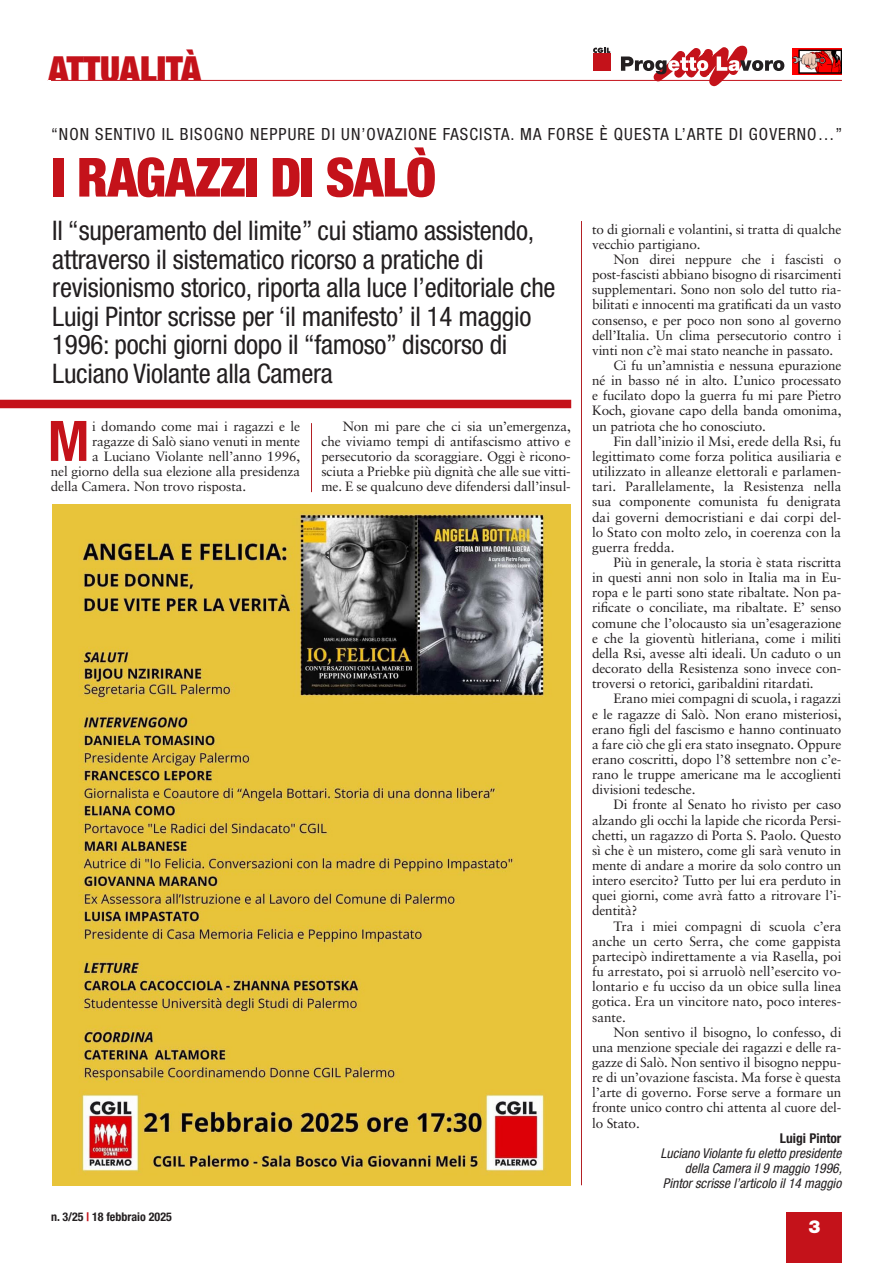
<style>
.page{position:relative;width:893px;height:1263px;background:#fff}
.page>*{position:absolute;margin:0;border:0;box-sizing:border-box;transform-origin:0 0}
.t1{font:700 condensed 55.95px "Helvetica Neue LT Std";color:#c4121a}
.Titolo_ok{font:900 condensed 54px "Helvetica Neue LT Std";letter-spacing:-.025em;color:#c4121a}
.t2{font:900 condensed 36px "Helvetica Neue LT Std";color:#c4121a}
.Sommario{font:condensed 27px/28.5px "Helvetica Neue LT Std";letter-spacing:-.01em;color:#231f20}
.t3{font:900 18px "Helvetica Neue LT Std";color:#fff}
.Sommario-2{font:condensed 16.8px "Helvetica Neue LT Std";letter-spacing:.065em;color:#231f20}
.t4{font:13.5px/15.1px "Sabon LT Pro";letter-spacing:-.01em;color:#231f20;text-align:justify}
.Firma{font:italic condensed 13.5px "Helvetica Neue LT Std";color:#231f20}
.Firma-2{font:700 condensed 13.5px "Helvetica Neue LT Std";color:#231f20}
.t5{font:700 condensed 12px "Helvetica Neue LT Std";color:#231f20}
.s1{color:#c4121a}
</style>
<div class="page">
<svg style="left:621px;top:46px;width:163px;height:40px"></svg>
<svg style="left:593px;top:48px;width:17px;height:5px"></svg>
<div style="left:593px;top:54px;width:17px;height:17px;background:#c4121a"></div>
<div style="left:787px;top:1212px;width:55px;height:51px;background:#c4121a"></div>
<img style="left:792px;top:49px;width:49px;height:25px">
<hr style="left:51px;top:80px;width:791px;height:1px;background:#c4121a">
<hr style="left:311px;top:423px;width:1px;height:69px;background:#b32024">
<div style="left:0;top:400px;width:571px;height:8px;background:#c4121a"></div>
<img style="left:52px;top:505px;width:519px;height:680px">
<hr style="left:581px;top:221px;width:1px;height:964px;background:#b32024">
<p class="t2" style="left:48px;top:46px;width:155px">ATTUALITÀ</p>
<p class="Sommario-2" style="left:51px;top:124px;width:793px">“NON SENTIVO IL BISOGNO NEPPURE DI UN’OVAZIONE FASCISTA. MA FORSE È QUESTA L’ARTE DI GOVERNO…”</p>
<p class="Titolo_ok" style="left:51px;top:144px;width:387px">I RAGAZZI DI SALÒ</p>
<p class="Sommario" style="left:52px;top:216px;width:505px">Il “superamento del limite” cui stiamo assistendo, attraverso il sistematico ricorso a pratiche di revisionismo storico, riporta alla luce l’editoriale che Luigi Pintor scrisse per ‘il manifesto’ il 14 maggio 1996: pochi giorni dopo il “famoso” discorso di Luciano Violante alla Camera</p>
<p class="t1" style="left:48px;top:407px;width:43px">M</p>
<p class="t4" style="left:92px;top:418px;width:210px">i domando come mai i ragazzi e le</p>
<p class="t4" style="left:592px;top:221px;width:251px">to di giornali e volantini, si tratta di qualche vecchio partigiano.</p>
<p class="t4" style="left:592px;top:251px;width:251px;text-indent:21px">Non direi neppure che i fascisti o post-fascisti abbiano bisogno di risarcimenti supplementari. Sono non solo del tutto ria&shy;bilitati e innocenti ma gratificati da un vasto consenso, e per poco non sono al governo dell’Italia. Un clima persecutorio contro i vinti non c’è mai stato neanche in passato.</p>
<p class="t4" style="left:592px;top:357px;width:251px;text-indent:21px">Ci fu un’amnistia e nessuna epurazione né in basso né in alto. L’unico processato e fucilato dopo la guerra fu mi pare Pietro Koch, giovane capo della banda omonima, un patriota che ho conosciuto.</p>
<p class="t4" style="left:592px;top:433px;width:251px;text-indent:21px">Fin dall’inizio il Msi, erede della Rsi, fu legittimato come forza politica ausiliaria e utilizzato in alleanze elettorali e parlamen&shy;tari. Parallelamente, la Resistenza nella sua componente comunista fu denigrata dai governi democristiani e dai corpi del&shy;lo Stato con molto zelo, in coerenza con la guerra fredda.</p>
<p class="t4" style="left:592px;top:554px;width:251px;text-indent:21px">Più in generale, la storia è stata riscritta in questi anni non solo in Italia ma in Eu&shy;ropa e le parti sono state ribaltate. Non pa&shy;rificate o conciliate, ma ribaltate. E’ senso comune che l’olocausto sia un’esagerazione e che la gioventù hitleriana, come i militi della Rsi, avesse alti ideali. Un caduto o un decorato della Resistenza sono invece con&shy;troversi o retorici, garibaldini ritardati.</p>
<p class="t4" style="left:592px;top:691px;width:251px;text-indent:21px">Erano miei compagni di scuola, i ragazzi e le ragazze di Salò. Non erano misteriosi, erano figli del fascismo e hanno continuato a fare ciò che gli era stato insegnato. Oppure erano coscritti, dopo l’8 settembre non c’e&shy;rano le truppe americane ma le accoglienti divisioni tedesche.</p>
<p class="t4" style="left:592px;top:797px;width:251px;text-indent:21px">Di fronte al Senato ho rivisto per caso alzando gli occhi la lapide che ricorda Persi&shy;chetti, un ragazzo di Porta S. Paolo. Questo sì che è un mistero, come gli sarà venuto in mente di andare a morire da solo contro un intero esercito? Tutto per lui era perduto in quei giorni, come avrà fatto a ritrovare l’i&shy;dentità?</p>
<p class="t4" style="left:592px;top:918px;width:251px;text-indent:21px">Tra i miei compagni di scuola c’era anche un certo Serra, che come gappista partecipò indirettamente a via Rasella, poi fu arrestato, poi si arruolò nell’esercito vo&shy;lontario e fu ucciso da un obice sulla linea gotica. Era un vincitore nato, poco interes&shy;sante.</p>
<p class="t4" style="left:592px;top:1024px;width:251px;text-indent:21px">Non sentivo il bisogno, lo confesso, di una menzione speciale dei ragazzi e delle ra&shy;gazze di Salò. Non sentivo il bisogno neppu&shy;re di un’ovazione fascista. Ma forse è questa l’arte di governo. Forse serve a formare un fronte unico contro chi attenta al cuore del&shy;lo Stato.</p>
<p class="Firma-2" style="left:780px;top:1130px;width:63px">Luigi Pintor</p>
<p class="Firma" style="left:660px;top:1145px;width:182px">Luciano Violante fu eletto presidente</p>
<p class="Firma" style="left:685px;top:1160px;width:158px">della Camera il 9 maggio 1996,</p>
<p class="Firma" style="left:663px;top:1175px;width:180px">Pintor scrisse l’articolo il 14 maggio</p>
<p class="t4" style="left:321px;top:418px;width:251px;text-indent:21px">Non mi pare che ci sia un’emergenza, che viviamo tempi di antifascismo attivo e persecutorio da scoraggiare. Oggi è ricono&shy;sciuta a Priebke più dignità che alle sue vitti&shy;me. E se qualcuno deve difendersi dall’insul-</p>
<p class="t4" style="left:92px;top:433px;width:210px">ragazze di Salò siano venuti in mente</p>
<p class="t4" style="left:92px;top:448px;width:210px">a Luciano Violante nell’anno 1996,</p>
<p class="t4" style="left:51px;top:463px;width:251px">nel giorno della sua elezione alla presidenza</p>
<p class="t4" style="left:51px;top:479px;width:197px">della Camera. Non trovo risposta.</p>
<p class="t5" style="left:51px;top:1209px;width:122px">n. 3/25 <span class="s1">|</span> 18 febbraio 2025</p>
<h3 class="t3" style="left:808px;top:1216px;width:14px">3</h3>
</div>
